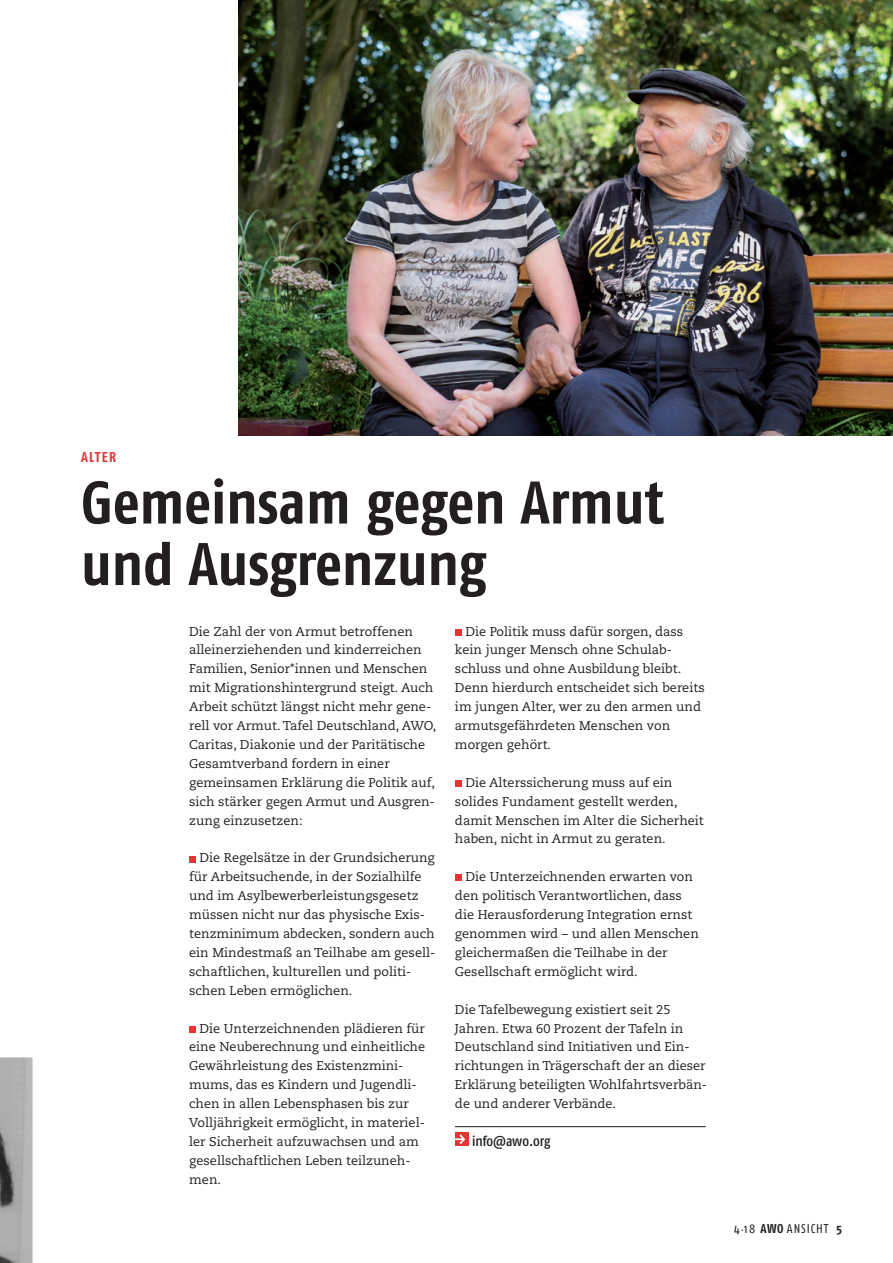
<style>
.page{position:relative;width:893px;height:1263px;background:#fff}
.page>*{position:absolute;margin:0;border:0;box-sizing:border-box;transform-origin:0 0}
.t1{font:700 60px/61.5px "Fago Co";letter-spacing:-.005em;color:#231f20}
.t2{font:14.25px "Fago Co Med";letter-spacing:-.005em;color:#231f20}
.t3{font:700 14.25px "Fago Co";letter-spacing:.095em;color:#e43533}
.t4{font:12.75px/18.9px "Caecilia";color:#231f20}
.t5{font:12.75px "Fago Co";letter-spacing:.07em;color:#231f20}
.s1{font-size:7.5px}
.s2{font-weight:700}
</style>
<div class="page">
<svg style="left:0;top:1057px;width:33px;height:206px"></svg>
<img style="left:238px;top:0;width:655px;height:436px">
<div style="left:189px;top:855px;width:7px;height:7px;background:#e43533"></div>
<div style="left:189px;top:1026px;width:7px;height:6px;background:#e43533"></div>
<div style="left:455px;top:629px;width:7px;height:6px;background:#e43533"></div>
<div style="left:455px;top:780px;width:7px;height:7px;background:#e43533"></div>
<div style="left:455px;top:874px;width:7px;height:7px;background:#e43533"></div>
<hr style="left:455px;top:1126px;width:251px;height:1px;background:#231f20">
<div style="left:455px;top:1132px;width:13px;height:14px;background:#e43533"></div>
<svg style="left:455px;top:1134px;width:10px;height:10px"></svg>
<p class="t3" style="left:81px;top:449px;width:37px">ALTER</p>
<h1 class="t1" style="left:81px;top:471px;width:584px">Gemeinsam gegen Armut und Ausgrenzung</h1>
<p class="t4" style="left:189px;top:622px;width:249px">Die Zahl der von Armut betroffenen alleinerziehenden und kinderreichen Familien, Senior*innen und Menschen mit Migrationshintergrund steigt. Auch Arbeit schützt längst nicht mehr gene&shy;rell vor Armut. Tafel Deutschland, AWO, Caritas, Diakonie und der Paritätische Gesamtverband fordern in einer gemeinsamen Erklärung die Politik auf, sich stärker gegen Armut und Ausgren&shy;zung einzusetzen:</p>
<p class="t4" style="left:189px;top:849px;width:248px;text-indent:10px">Die Regelsätze in der Grundsicherung für Arbeitsuchende, in der Sozialhilfe und im Asylbewerberleistungsgesetz müssen nicht nur das physische Exis&shy;tenzminimum abdecken, sondern auch ein Mindestmaß an Teilhabe am gesell&shy;schaftlichen, kulturellen und politi&shy;schen Leben ermöglichen.</p>
<p class="t4" style="left:189px;top:1019px;width:237px;text-indent:10px">Die Unterzeichnenden plädieren für eine Neuberechnung und einheitliche Gewährleistung des Existenzmini&shy;mums, das es Kindern und Jugendli&shy;chen in allen Lebensphasen bis zur Volljährigkeit ermöglicht, in materiel&shy;ler Sicherheit aufzuwachsen und am gesellschaftlichen Leben teilzuneh&shy;men.</p>
<p class="t4" style="left:455px;top:622px;width:251px;text-indent:10px">Die Politik muss dafür sorgen, dass kein junger Mensch ohne Schulab&shy;schluss und ohne Ausbildung bleibt.<br>Denn hierdurch entscheidet sich bereits im jungen Alter, wer zu den armen und armutsgefährdeten Menschen von morgen gehört.</p>
<p class="t4" style="left:455px;top:773px;width:250px;text-indent:10px">Die Alterssicherung muss auf ein solides Fundament gestellt werden, damit Menschen im Alter die Sicherheit haben, nicht in Armut zu geraten.</p>
<p class="t4" style="left:455px;top:868px;width:245px;text-indent:10px">Die Unterzeichnenden erwarten von den politisch Verantwortlichen, dass die Herausforderung Integration ernst genommen wird – und allen Menschen gleichermaßen die Teilhabe in der Gesellschaft ermöglicht wird.</p>
<p class="t4" style="left:455px;top:1000px;width:254px">Die Tafelbewegung existiert seit 25<br>Jahren. Etwa 60 Prozent der Tafeln in Deutschland sind Initiativen und Ein&shy;richtungen in Trägerschaft der an dieser Erklärung beteiligten Wohlfahrtsverbän&shy;de und anderer Verbände.</p>
<p class="t2" style="left:472px;top:1133px;width:80px">info@awo.org</p>
<p class="t5" style="left:734px;top:1221px;width:109px">4 <span class="s1">•</span>18 <span class="s2">AWO</span> ANSICHT <span class="s2">5</span></p>
</div>
